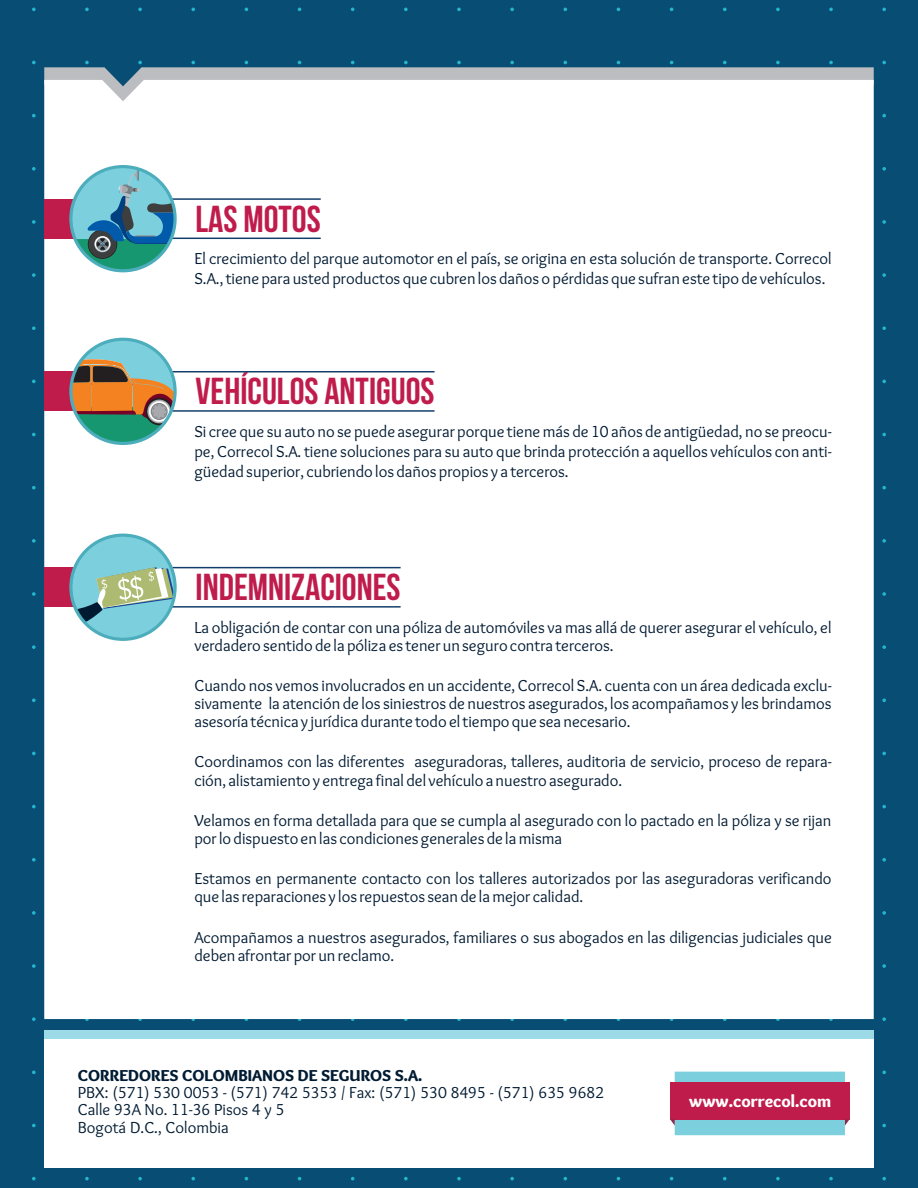
<style>
.page{position:relative;width:918px;height:1188px;background:#084e74}
.page>*{position:absolute;margin:0;border:0;box-sizing:border-box;transform-origin:0 0}
.t1{font:37.5px "Bebas Neue";color:#bf1c4c}
.t2{font:700 17.25px "Overlock";color:#fff}
.t3{font:16.5px/18.1px "Overlock";color:#001a32}
.t4{font:16.5px/17.1px "Overlock";color:#001b32}
.t5{font:700 16.5px "Overlock";color:#001b32}
</style>
<div class="page">
<svg style="left:32px;top:8px;width:4px;height:3px"></svg>
<svg style="left:85px;top:8px;width:4px;height:3px"></svg>
<svg style="left:138px;top:8px;width:4px;height:3px"></svg>
<svg style="left:191px;top:8px;width:4px;height:3px"></svg>
<svg style="left:404px;top:8px;width:4px;height:3px"></svg>
<svg style="left:457px;top:8px;width:4px;height:3px"></svg>
<svg style="left:510px;top:8px;width:4px;height:3px"></svg>
<svg style="left:723px;top:8px;width:4px;height:3px"></svg>
<svg style="left:776px;top:8px;width:4px;height:3px"></svg>
<svg style="left:829px;top:8px;width:4px;height:3px"></svg>
<svg style="left:882px;top:8px;width:4px;height:3px"></svg>
<svg style="left:32px;top:61px;width:4px;height:3px"></svg>
<svg style="left:882px;top:61px;width:4px;height:3px"></svg>
<svg style="left:32px;top:114px;width:4px;height:3px"></svg>
<svg style="left:882px;top:114px;width:4px;height:3px"></svg>
<svg style="left:32px;top:167px;width:4px;height:4px"></svg>
<svg style="left:882px;top:167px;width:4px;height:4px"></svg>
<svg style="left:32px;top:220px;width:4px;height:4px"></svg>
<svg style="left:882px;top:220px;width:4px;height:4px"></svg>
<svg style="left:32px;top:273px;width:4px;height:4px"></svg>
<svg style="left:882px;top:273px;width:4px;height:4px"></svg>
<svg style="left:32px;top:326px;width:4px;height:4px"></svg>
<svg style="left:882px;top:326px;width:4px;height:4px"></svg>
<svg style="left:32px;top:380px;width:4px;height:3px"></svg>
<svg style="left:882px;top:380px;width:4px;height:3px"></svg>
<svg style="left:32px;top:433px;width:4px;height:3px"></svg>
<svg style="left:882px;top:433px;width:4px;height:3px"></svg>
<svg style="left:32px;top:486px;width:4px;height:3px"></svg>
<svg style="left:882px;top:486px;width:4px;height:3px"></svg>
<svg style="left:32px;top:539px;width:4px;height:4px"></svg>
<svg style="left:882px;top:539px;width:4px;height:4px"></svg>
<svg style="left:32px;top:592px;width:4px;height:4px"></svg>
<svg style="left:882px;top:592px;width:4px;height:4px"></svg>
<svg style="left:32px;top:645px;width:4px;height:4px"></svg>
<svg style="left:882px;top:645px;width:4px;height:4px"></svg>
<svg style="left:32px;top:699px;width:4px;height:3px"></svg>
<svg style="left:882px;top:699px;width:4px;height:3px"></svg>
<svg style="left:32px;top:752px;width:4px;height:3px"></svg>
<svg style="left:882px;top:752px;width:4px;height:3px"></svg>
<svg style="left:32px;top:805px;width:4px;height:3px"></svg>
<svg style="left:882px;top:805px;width:4px;height:3px"></svg>
<svg style="left:32px;top:858px;width:4px;height:4px"></svg>
<svg style="left:882px;top:858px;width:4px;height:4px"></svg>
<svg style="left:32px;top:911px;width:4px;height:4px"></svg>
<svg style="left:882px;top:911px;width:4px;height:4px"></svg>
<svg style="left:32px;top:964px;width:4px;height:4px"></svg>
<svg style="left:882px;top:964px;width:4px;height:4px"></svg>
<svg style="left:32px;top:1017px;width:4px;height:4px"></svg>
<svg style="left:882px;top:1017px;width:4px;height:4px"></svg>
<svg style="left:32px;top:1071px;width:4px;height:3px"></svg>
<svg style="left:882px;top:1071px;width:4px;height:3px"></svg>
<svg style="left:32px;top:1124px;width:4px;height:3px"></svg>
<svg style="left:882px;top:1124px;width:4px;height:3px"></svg>
<svg style="left:32px;top:1177px;width:4px;height:3px"></svg>
<svg style="left:85px;top:1177px;width:4px;height:3px"></svg>
<svg style="left:138px;top:1177px;width:4px;height:3px"></svg>
<svg style="left:191px;top:1177px;width:4px;height:3px"></svg>
<svg style="left:404px;top:1177px;width:4px;height:3px"></svg>
<svg style="left:457px;top:1177px;width:4px;height:3px"></svg>
<svg style="left:510px;top:1177px;width:4px;height:3px"></svg>
<svg style="left:723px;top:1177px;width:4px;height:3px"></svg>
<svg style="left:776px;top:1177px;width:4px;height:3px"></svg>
<svg style="left:829px;top:1177px;width:4px;height:3px"></svg>
<svg style="left:882px;top:1177px;width:4px;height:3px"></svg>
<svg style="left:44px;top:61px;width:830px;height:19px"></svg>
<div style="left:44px;top:80px;width:830px;height:939px;background:#fff"></div>
<div style="left:44px;top:199px;width:117px;height:39px;background:#bf1c4c"></div>
<div style="left:44px;top:372px;width:117px;height:39px;background:#bf1c4c"></div>
<div style="left:44px;top:568px;width:117px;height:39px;background:#bf1c4c"></div>
<hr style="left:142px;top:238px;width:179px;height:1px;background:#133e6b">
<hr style="left:137px;top:198px;width:184px;height:2px;background:#133e6b">
<hr style="left:145px;top:410px;width:290px;height:2px;background:#133e6b">
<hr style="left:137px;top:371px;width:298px;height:1px;background:#133e6b">
<hr style="left:144px;top:606px;width:257px;height:2px;background:#133e6b">
<hr style="left:137px;top:567px;width:264px;height:1px;background:#133e6b">
<svg style="left:71px;top:167px;width:104px;height:110px;background:#78b6c0"></svg>
<div style="left:69px;top:165px;width:108px;height:107px;border:3px solid #4cadbc;border-radius:50%"></div>
<div style="left:71px;top:339px;width:104px;height:104px;background:#7cd0de;border-radius:50%"></div>
<svg style="left:71px;top:359px;width:104px;height:84px;background:#979472"></svg>
<div style="left:69px;top:338px;width:108px;height:107px;border:3px solid #4cadbc;border-radius:50%"></div>
<div style="left:71px;top:535px;width:104px;height:104px;background:#7cd0de;border-radius:50%"></div>
<svg style="left:71px;top:565px;width:104px;height:73px"></svg>
<div style="left:69px;top:534px;width:108px;height:107px;border:3px solid #4cadbc;border-radius:50%"></div>
<div style="left:44px;top:1038px;width:830px;height:130px;background:#fff"></div>
<div style="left:44px;top:1030px;width:830px;height:8px;background:#9cdae8"></div>
<div style="left:670px;top:1082px;width:180px;height:37px;background:#bf1c4c"></div>
<svg style="left:845px;top:1119px;width:5px;height:7px"></svg>
<svg style="left:670px;top:1071px;width:175px;height:64px"></svg>
<h1 class="t1" style="left:196px;top:202px;width:127px">LAS MOTOS</h1>
<p class="t3" style="left:194px;top:248px;width:639px;line-height:20.1px">El crecimiento del parque automotor en el país, se origina en esta solución de transporte. Correcol<br>S.A., tiene para usted productos que cubren los daños o pérdidas que sufran este tipo de vehículos.</p>
<h1 class="t1" style="left:196px;top:374px;width:240px">VEHÍCULOS ANTIGUOS</h1>
<p class="t3" style="left:194px;top:421px;width:639px;line-height:20.1px;text-align:justify">Si cree que su auto no se puede asegurar porque tiene más de 10 años de antigüedad, no se preocu&shy;pe, Correcol S.A. tiene soluciones para su auto que brinda protección a aquellos vehículos con anti&shy;güedad superior, cubriendo los daños propios y a terceros.</p>
<h1 class="t1" style="left:196px;top:570px;width:207px">INDEMNIZACIONES</h1>
<p class="t3" style="left:194px;top:618px;width:639px">La obligación de contar con una póliza de automóviles va mas allá de querer asegurar el vehículo, el verdadero sentido de la póliza es tener un seguro contra terceros.</p>
<p class="t3" style="left:194px;top:676px;width:639px;text-align:justify">Cuando nos vemos involucrados en un accidente, Correcol S.A. cuenta con un área dedicada exclu&shy;sivamente la atención de los siniestros de nuestros asegurados, los acompañamos y les brindamos asesoría técnica y jurídica durante todo el tiempo que sea necesario.</p>
<p class="t3" style="left:194px;top:753px;width:639px">Coordinamos con las diferentes aseguradoras, talleres, auditoria de servicio, proceso de repara&shy;ción, alistamiento y entrega final del vehículo a nuestro asegurado.</p>
<p class="t3" style="left:194px;top:811px;width:639px">Velamos en forma detallada para que se cumpla al asegurado con lo pactado en la póliza y se rijan por lo dispuesto en las condiciones generales de la misma</p>
<p class="t3" style="left:194px;top:869px;width:639px">Estamos en permanente contacto con los talleres autorizados por las aseguradoras verificando que las reparaciones y los repuestos sean de la mejor calidad.</p>
<p class="t3" style="left:194px;top:928px;width:639px">Acompañamos a nuestros asegurados, familiares o sus abogados en las diligencias judiciales que deben afrontar por un reclamo.</p>
<p class="t5" style="left:78px;top:1065px;width:346px">CORREDORES COLOMBIANOS DE SEGUROS S.A.</p>
<p class="t4" style="left:78px;top:1084px;width:528px">PBX: (571) 530 0053 - (571) 742 5353 / Fax: (571) 530 8495 - (571) 635 9682<br>Calle 93A No. 11-36 Pisos 4 y 5<br>Bogotá D.C., Colombia</p>
<p class="t2" style="left:689px;top:1090px;width:144px">www.correcol.com</p>
</div>
